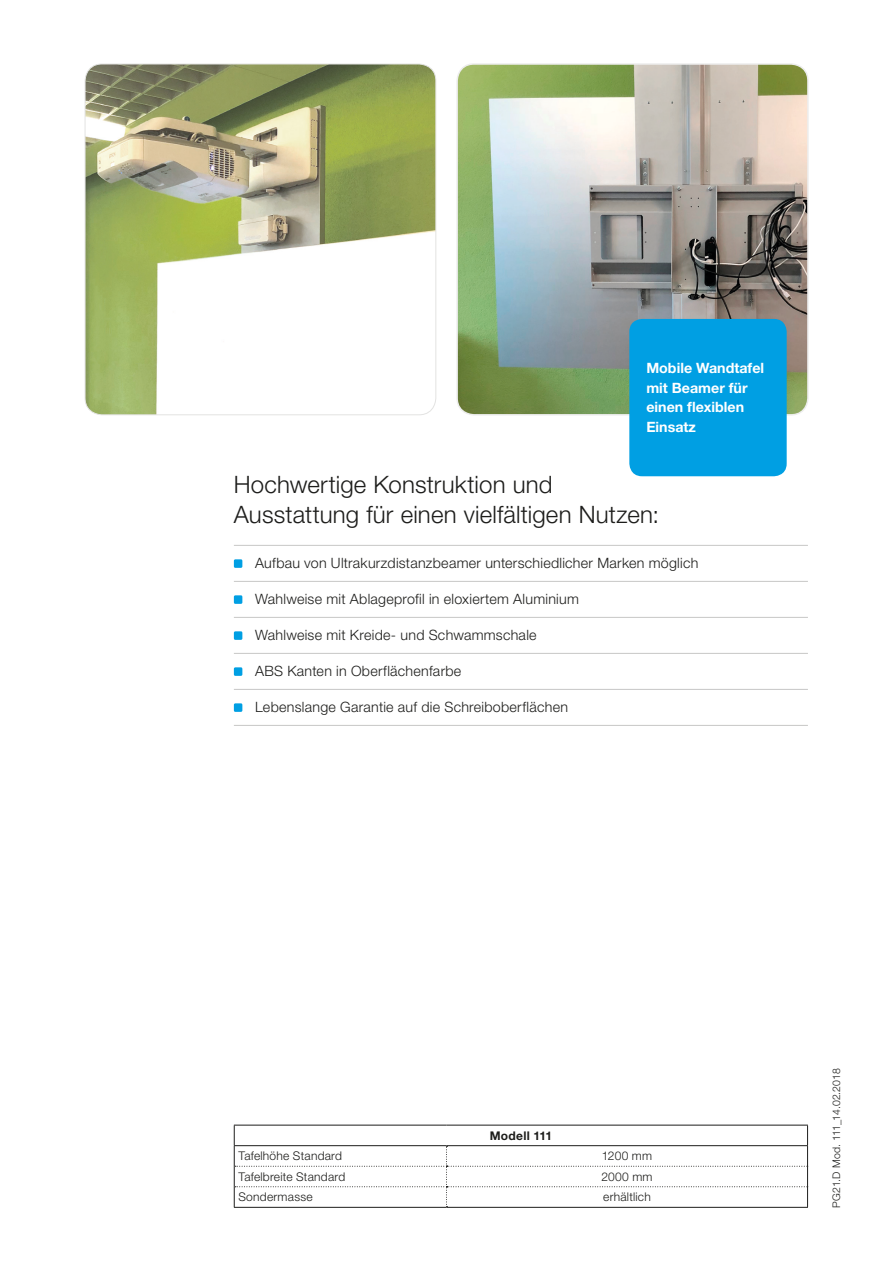
<style>
.page{position:relative;width:893px;height:1263px;background:#fff}
.page>*{position:absolute;margin:0;border:0;box-sizing:border-box;transform-origin:0 0}
.t1{font:300 24px/30px "Helvetica Neue LT Pro";letter-spacing:.01em;color:#1d1d1b}
.t2{font:300 14.25px "Helvetica Neue LT Pro";letter-spacing:.02em;color:#1d1d1b}
.t3{font:700 14.25px/19.5px "Helvetica Neue LT Pro";color:#fff}
.t4{font:300 12px "Helvetica Neue LT Pro";letter-spacing:.02em;color:#1d1d1b}
.t5{font:700 12px "Helvetica Neue LT Pro";letter-spacing:.025em;color:#1d1d1b}
.t6{font:300 10.5px "Helvetica Neue LT Pro";letter-spacing:.005em;color:#1d1d1b}
</style>
<div class="page">
<img style="left:459px;top:66px;width:347px;height:347px">
<div style="left:456px;top:63px;width:353px;height:353px;border:2px solid #ededed;border-radius:17px"></div>
<hr style="left:234px;top:545px;width:574px;height:1px;background:#c7c7c6">
<hr style="left:234px;top:581px;width:574px;height:1px;background:#c7c7c6">
<hr style="left:234px;top:617px;width:574px;height:1px;background:#c7c7c6">
<hr style="left:234px;top:653px;width:574px;height:1px;background:#c7c7c6">
<hr style="left:234px;top:689px;width:574px;height:1px;background:#c7c7c6">
<hr style="left:234px;top:725px;width:574px;height:1px;background:#c7c7c6">
<div style="left:234px;top:559px;width:8px;height:9px;background:#009fe3;border-radius:2px"></div>
<div style="left:234px;top:595px;width:8px;height:9px;background:#009fe3;border-radius:2px"></div>
<div style="left:234px;top:631px;width:8px;height:9px;background:#009fe3;border-radius:2px"></div>
<div style="left:234px;top:667px;width:8px;height:9px;background:#009fe3;border-radius:2px"></div>
<div style="left:234px;top:703px;width:8px;height:9px;background:#009fe3;border-radius:2px"></div>
<img style="left:85px;top:64px;width:351px;height:351px">
<div style="left:85px;top:64px;width:351px;height:351px;border:1px solid #e4e4e3;border-radius:17px"></div>
<div style="left:629px;top:319px;width:158px;height:157px;background:#009fe3;border-radius:13px"></div>
<hr style="left:234px;top:1207px;width:212px;height:1px;background:#1d1d1b">
<hr style="left:446px;top:1207px;width:362px;height:1px;background:#1d1d1b">
<svg style="left:234px;top:1125px;width:574px;height:82px"></svg>
<p class="t3" style="left:646px;top:358px;width:119px">Mobile Wandtafel mit Beamer für einen flexiblen<br>Einsatz</p>
<h1 class="t1" style="left:234px;top:469px;width:427px">Hochwertige Konstruktion und<br>Ausstattung für einen vielfältigen Nutzen:</h1>
<p class="t2" style="left:255px;top:554px;width:445px">Aufbau von Ultrakurzdistanzbeamer unterschiedlicher Marken möglich</p>
<p class="t2" style="left:255px;top:590px;width:325px">Wahlweise mit Ablageprofil in eloxiertem Aluminium</p>
<p class="t2" style="left:255px;top:626px;width:283px">Wahlweise mit Kreide- und Schwammschale</p>
<p class="t2" style="left:255px;top:662px;width:208px">ABS Kanten in Oberflächenfarbe</p>
<p class="t2" style="left:255px;top:698px;width:314px">Lebenslange Garantie auf die Schreiboberflächen</p>
<p class="t5" style="left:490px;top:1128px;width:64px">Modell 111</p>
<p class="t4" style="left:238px;top:1148px;width:105px">Tafelhöhe Standard</p>
<p class="t4" style="left:602px;top:1148px;width:52px">1200 mm</p>
<p class="t4" style="left:238px;top:1169px;width:108px">Tafelbreite Standard</p>
<p class="t4" style="left:601px;top:1169px;width:53px">2000 mm</p>
<p class="t4" style="left:238px;top:1190px;width:76px">Sondermasse</p>
<p class="t4" style="left:603px;top:1190px;width:49px">erhältlich</p>
<p class="t6" style="left:830px;top:1208px;width:141px;rotate:-90deg">PG21.D Mod. 111_14.02.2018</p>
</div>
